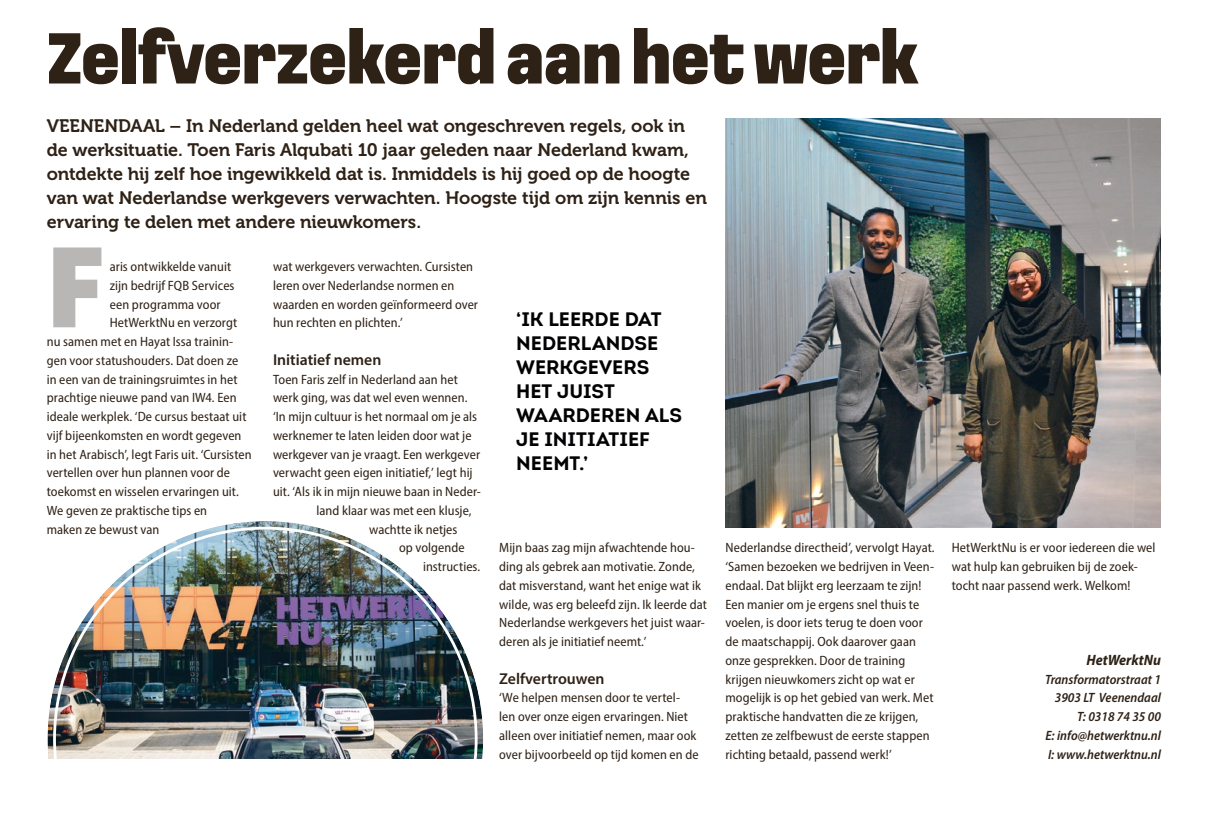
<style>
.page{position:relative;width:1206px;height:822px;background:#fff}
.page>*{position:absolute;margin:0;border:0;box-sizing:border-box;transform-origin:0 0}
.t1{font:900 119.1px "Loos Compressed";color:#b8b7b6}
.t2{font:900 75px "Loos Compressed";letter-spacing:-.04em;color:#2e2116}
.t3{font:700 19.5px/24px "Intro";color:#020204}
.t4{font:18px/24px "Museo 700";letter-spacing:-.005em;color:#2e2116}
.t5{font:600 15.75px "Myriad Pro";color:#2e2116}
.t6{font:italic 700 semi-condensed 15px "Myriad Pro";color:#2e2116}
.t7{font:semi-condensed 13.5px/18.8px "Myriad Pro";letter-spacing:.005em;color:#2e2116}
.t8{font:italic 600 semi-condensed 13.5px/18.8px "Myriad Pro";color:#2e2116;text-align:right}
</style>
<div class="page">
<img style="left:725px;top:119px;width:436px;height:409px">
<svg style="left:47px;top:521px;width:436px;height:238px"></svg>
<img style="left:53px;top:527px;width:425px;height:232px">
<h2 class="t2" style="left:47px;top:4px;width:874px">Zelfverzekerd aan het werk</h2>
<p class="t4" style="left:47px;top:114px;width:662px">VEENENDAAL – In Nederland gelden heel wat ongeschreven regels, ook in de werksituatie. Toen Faris Alqubati 10 jaar geleden naar Nederland kwam, ontdekte hij zelf hoe ingewikkeld dat is. Inmiddels is hij goed op de hoogte van wat Nederlandse werkgevers verwachten. Hoogste tijd om zijn kennis en ervaring te delen met andere nieuwkomers.</p>
<h1 class="t1" style="left:47px;top:201px;width:60px">F</h1>
<p class="t7" style="left:110px;top:257px;width:123px">aris ontwikkelde vanuit</p>
<p class="t7" style="left:110px;top:276px;width:126px">zijn bedrijf FQB Services</p>
<p class="t7" style="left:110px;top:294px;width:112px">een programma voor</p>
<p class="t7" style="left:110px;top:313px;width:129px">HetWerktNu en verzorgt</p>
<p class="t7" style="left:47px;top:332px;width:188px">nu samen met en Hayat Issa trainin-</p>
<p class="t7" style="left:47px;top:351px;width:193px">gen voor statushouders. Dat doen ze</p>
<p class="t7" style="left:47px;top:369px;width:192px">in een van de trainingsruimtes in het</p>
<p class="t7" style="left:47px;top:388px;width:191px">prachtige nieuwe pand van IW4. Een</p>
<p class="t7" style="left:47px;top:407px;width:201px">ideale werkplek. ‘De cursus bestaat uit</p>
<p class="t7" style="left:47px;top:426px;width:196px">vijf bijeenkomsten en wordt gegeven</p>
<p class="t7" style="left:47px;top:444px;width:206px">in het Arabisch’, legt Faris uit. ‘Cursisten</p>
<p class="t7" style="left:47px;top:463px;width:185px">vertellen over hun plannen voor de</p>
<p class="t7" style="left:47px;top:482px;width:194px">toekomst en wisselen ervaringen uit.</p>
<p class="t7" style="left:47px;top:501px;width:162px">We geven ze praktische tips en</p>
<p class="t7" style="left:47px;top:519px;width:114px">maken ze bewust van</p>
<p class="t7" style="left:273px;top:257px;width:207px">wat werkgevers verwachten. Cursisten leren over Nederlandse normen en waarden en worden geïnformeerd over hun rechten en plichten.’</p>
<p class="t5" style="left:273px;top:349px;width:110px">Initiatief nemen</p>
<p class="t7" style="left:273px;top:369px;width:186px">Toen Faris zelf in Nederland aan het</p>
<p class="t7" style="left:273px;top:388px;width:196px">werk ging, was dat wel even wennen.</p>
<p class="t7" style="left:273px;top:407px;width:206px">‘In mijn cultuur is het normaal om je als</p>
<p class="t7" style="left:273px;top:426px;width:200px">werknemer te laten leiden door wat je</p>
<p class="t7" style="left:273px;top:444px;width:209px">werkgever van je vraagt. Een werkgever</p>
<p class="t7" style="left:273px;top:463px;width:201px">verwacht geen eigen initiatief,’ legt hij</p>
<p class="t7" style="left:273px;top:482px;width:209px">uit. ‘Als ik in mijn nieuwe baan in Neder-</p>
<p class="t7" style="left:316px;top:501px;width:157px">land klaar was met een klusje,</p>
<p class="t7" style="left:369px;top:519px;width:90px">wachtte ik netjes</p>
<p class="t7" style="left:399px;top:538px;width:67px">op volgende</p>
<p class="t7" style="left:423px;top:557px;width:59px">instructies.</p>
<h3 class="t3" style="left:516px;top:307px;width:167px">‘IK LEERDE DAT<br>NEDERLANDSE<br>WERKGEVERS<br>HET JUIST<br>WAARDEREN ALS<br>JE INITIATIEF<br>NEEMT.’</h3>
<p class="t7" style="left:499px;top:538px;width:209px">Mijn baas zag mijn afwachtende hou&shy;ding als gebrek aan motivatie. Zonde, dat misverstand, want het enige wat ik wilde, was erg beleefd zijn. Ik leerde dat Nederlandse werkgevers het juist waar&shy;deren als je initiatief neemt.’</p>
<p class="t5" style="left:499px;top:668px;width:107px">Zelfvertrouwen</p>
<p class="t7" style="left:499px;top:688px;width:201px">‘We helpen mensen door te vertel&shy;len over onze eigen ervaringen. Niet alleen over initiatief nemen, maar ook over bijvoorbeeld op tijd komen en de</p>
<p class="t7" style="left:725px;top:538px;width:211px">Nederlandse directheid’, vervolgt Hayat. ‘Samen bezoeken we bedrijven in Veen&shy;endaal. Dat blijkt erg leerzaam te zijn!<br>Een manier om je ergens snel thuis te voelen, is door iets terug te doen voor de maatschappij. Ook daarover gaan onze gesprekken. Door de training krijgen nieuwkomers zicht op wat er mogelijk is op het gebied van werk. Met praktische handvatten die ze krijgen, zetten ze zelfbewust de eerste stappen richting betaald, passend werk!’</p>
<p class="t7" style="left:952px;top:538px;width:205px">HetWerktNu is er voor iedereen die wel wat hulp kan gebruiken bij de zoek&shy;tocht naar passend werk. Welkom!</p>
<p class="t6" style="left:1086px;top:650px;width:76px">HetWerktNu</p>
<p class="t8" style="left:1045px;top:669px;width:117px">Transformatorstraat 1<br>3903 LT Veenendaal<br>T: 0318 74 35 00<br>E: info@hetwerktnu.nl<br>I: www.hetwerktnu.nl</p>
</div>
